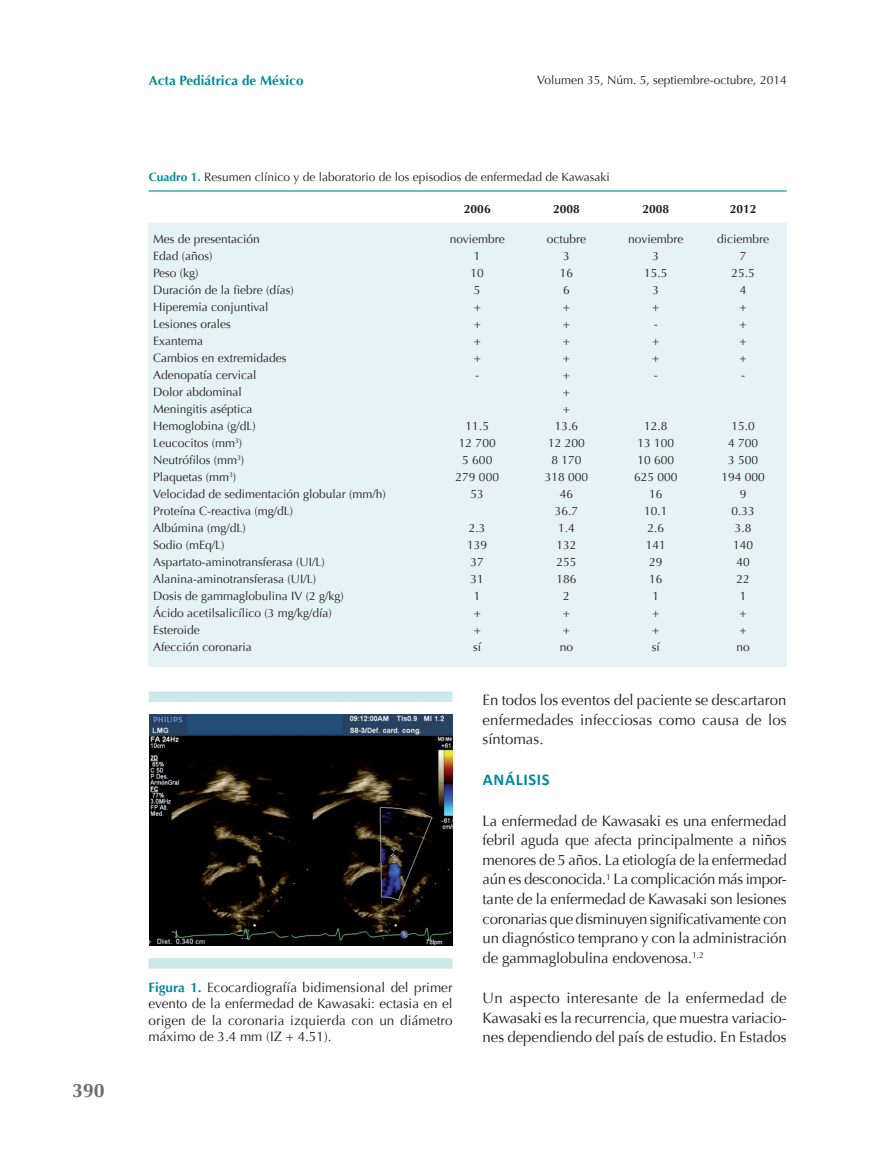
<style>
.page{position:relative;width:893px;height:1149px;background:#fff}
.page>*{position:absolute;margin:0;border:0;box-sizing:border-box;transform-origin:0 0}
.t1{font:700 19.5px "Optima";color:#6c6d70}
.Título_1{font:700 16.5px "Calibri";letter-spacing:.04em;color:#008b9a}
.Texto{font:15px/19.5px "Optima";color:#231f20;text-align:justify}
.Pie_de_figura{font:13.5px/16.5px "Optima";letter-spacing:.005em;color:#231f20;text-align:justify}
.t2{font:700 13.5px "Optima";color:#008b9a}
.Cuadro{font:12px "Optima";color:#231f20}
.Cuadro-2{font:700 12px "Optima";color:#231f20}
.s1{font-weight:700;color:#008b9a}
</style>
<div class="page">
<div style="left:148px;top:957px;width:305px;height:11px;background:#cde8eb"></div>
<div style="left:148px;top:691px;width:305px;height:10px;background:#cde8eb"></div>
<img style="left:149px;top:714px;width:304px;height:231px">
<div style="left:148px;top:223px;width:639px;height:443px;background:#e6f3f5"></div>
<hr style="left:148px;top:190px;width:639px;height:1px;background:#008b9a">
<p class="t1" style="left:72px;top:1079px;width:34px">390</p>
<p class="t2" style="left:149px;top:73px;width:156px">Acta Pediátrica de México</p>
<p class="Cuadro" style="left:537px;top:73px;width:251px">Volumen 35, Núm. 5, septiembre-octubre, 2014</p>
<p class="Cuadro" style="left:149px;top:170px;width:462px"><span class="s1">Cuadro 1.</span> Resumen clínico y de laboratorio de los episodios de enfermedad de Kawasaki</p>
<p class="Cuadro-2" style="left:464px;top:202px;width:28px">2006</p>
<p class="Cuadro-2" style="left:553px;top:202px;width:28px">2008</p>
<p class="Cuadro-2" style="left:643px;top:202px;width:28px">2008</p>
<p class="Cuadro-2" style="left:730px;top:202px;width:28px">2012</p>
<p class="Cuadro" style="left:153px;top:232px;width:108px">Mes de presentación</p>
<p class="Cuadro" style="left:450px;top:232px;width:57px">noviembre</p>
<p class="Cuadro" style="left:547px;top:232px;width:41px">octubre</p>
<p class="Cuadro" style="left:628px;top:232px;width:57px">noviembre</p>
<p class="Cuadro" style="left:717px;top:232px;width:54px">diciembre</p>
<p class="Cuadro" style="left:153px;top:249px;width:61px">Edad (años)</p>
<p class="Cuadro" style="left:474px;top:249px;width:8px">1</p>
<p class="Cuadro" style="left:563px;top:249px;width:8px">3</p>
<p class="Cuadro" style="left:653px;top:249px;width:8px">3</p>
<p class="Cuadro" style="left:740px;top:249px;width:8px">7</p>
<p class="Cuadro" style="left:153px;top:266px;width:47px">Peso (kg)</p>
<p class="Cuadro" style="left:471px;top:266px;width:15px">10</p>
<p class="Cuadro" style="left:560px;top:266px;width:15px">16</p>
<p class="Cuadro" style="left:644px;top:266px;width:25px">15.5</p>
<p class="Cuadro" style="left:731px;top:266px;width:25px">25.5</p>
<p class="Cuadro" style="left:153px;top:283px;width:142px">Duración de la fiebre (días)</p>
<p class="Cuadro" style="left:474px;top:283px;width:8px">5</p>
<p class="Cuadro" style="left:563px;top:283px;width:8px">6</p>
<p class="Cuadro" style="left:653px;top:283px;width:8px">3</p>
<p class="Cuadro" style="left:740px;top:283px;width:8px">4</p>
<p class="Cuadro" style="left:153px;top:300px;width:117px">Hiperemia conjuntival</p>
<p class="Cuadro" style="left:474px;top:300px;width:9px">+</p>
<p class="Cuadro" style="left:563px;top:300px;width:9px">+</p>
<p class="Cuadro" style="left:652px;top:300px;width:9px">+</p>
<p class="Cuadro" style="left:739px;top:300px;width:9px">+</p>
<p class="Cuadro" style="left:153px;top:317px;width:79px">Lesiones orales</p>
<p class="Cuadro" style="left:474px;top:317px;width:9px">+</p>
<p class="Cuadro" style="left:563px;top:317px;width:9px">+</p>
<p class="Cuadro" style="left:654px;top:317px;width:5px">-</p>
<p class="Cuadro" style="left:739px;top:317px;width:9px">+</p>
<p class="Cuadro" style="left:153px;top:334px;width:52px">Exantema</p>
<p class="Cuadro" style="left:474px;top:334px;width:9px">+</p>
<p class="Cuadro" style="left:563px;top:334px;width:9px">+</p>
<p class="Cuadro" style="left:652px;top:334px;width:9px">+</p>
<p class="Cuadro" style="left:739px;top:334px;width:9px">+</p>
<p class="Cuadro" style="left:153px;top:351px;width:135px">Cambios en extremidades</p>
<p class="Cuadro" style="left:474px;top:351px;width:9px">+</p>
<p class="Cuadro" style="left:563px;top:351px;width:9px">+</p>
<p class="Cuadro" style="left:652px;top:351px;width:9px">+</p>
<p class="Cuadro" style="left:739px;top:351px;width:9px">+</p>
<p class="Cuadro" style="left:153px;top:368px;width:105px">Adenopatía cervical</p>
<p class="Cuadro" style="left:475px;top:368px;width:5px">-</p>
<p class="Cuadro" style="left:563px;top:368px;width:9px">+</p>
<p class="Cuadro" style="left:654px;top:368px;width:5px">-</p>
<p class="Cuadro" style="left:741px;top:368px;width:5px">-</p>
<p class="Cuadro" style="left:153px;top:385px;width:90px">Dolor abdominal</p>
<p class="Cuadro" style="left:563px;top:385px;width:9px">+</p>
<p class="Cuadro" style="left:153px;top:402px;width:101px">Meningitis aséptica</p>
<p class="Cuadro" style="left:563px;top:402px;width:9px">+</p>
<p class="Cuadro" style="left:153px;top:419px;width:104px">Hemoglobina (g/dL)</p>
<p class="Cuadro" style="left:466px;top:419px;width:25px">11.5</p>
<p class="Cuadro" style="left:555px;top:419px;width:25px">13.6</p>
<p class="Cuadro" style="left:644px;top:419px;width:25px">12.8</p>
<p class="Cuadro" style="left:731px;top:419px;width:25px">15.0</p>
<p class="Cuadro" style="left:153px;top:436px;width:91px">Leucocitos (mm<sup>3</sup>)</p>
<p class="Cuadro" style="left:459px;top:436px;width:38px">12 700</p>
<p class="Cuadro" style="left:548px;top:436px;width:38px">12 200</p>
<p class="Cuadro" style="left:638px;top:436px;width:38px">13 100</p>
<p class="Cuadro" style="left:728px;top:436px;width:32px">4 700</p>
<p class="Cuadro" style="left:153px;top:453px;width:93px">Neutrófilos (mm<sup>3</sup>)</p>
<p class="Cuadro" style="left:462px;top:453px;width:32px">5 600</p>
<p class="Cuadro" style="left:552px;top:453px;width:32px">8 170</p>
<p class="Cuadro" style="left:638px;top:453px;width:38px">10 600</p>
<p class="Cuadro" style="left:728px;top:453px;width:32px">3 500</p>
<p class="Cuadro" style="left:153px;top:470px;width:85px">Plaquetas (mm<sup>3</sup>)</p>
<p class="Cuadro" style="left:456px;top:470px;width:45px">279 000</p>
<p class="Cuadro" style="left:545px;top:470px;width:45px">318 000</p>
<p class="Cuadro" style="left:634px;top:470px;width:45px">625 000</p>
<p class="Cuadro" style="left:721px;top:470px;width:45px">194 000</p>
<p class="Cuadro" style="left:153px;top:487px;width:234px">Velocidad de sedimentación globular (mm/h)</p>
<p class="Cuadro" style="left:471px;top:487px;width:15px">53</p>
<p class="Cuadro" style="left:560px;top:487px;width:15px">46</p>
<p class="Cuadro" style="left:649px;top:487px;width:15px">16</p>
<p class="Cuadro" style="left:740px;top:487px;width:8px">9</p>
<p class="Cuadro" style="left:153px;top:504px;width:142px">Proteína C-reactiva (mg/dL)</p>
<p class="Cuadro" style="left:555px;top:504px;width:25px">36.7</p>
<p class="Cuadro" style="left:644px;top:504px;width:25px">10.1</p>
<p class="Cuadro" style="left:731px;top:504px;width:25px">0.33</p>
<p class="Cuadro" style="left:153px;top:521px;width:94px">Albúmina (mg/dL)</p>
<p class="Cuadro" style="left:469px;top:521px;width:18px">2.3</p>
<p class="Cuadro" style="left:558px;top:521px;width:18px">1.4</p>
<p class="Cuadro" style="left:648px;top:521px;width:18px">2.6</p>
<p class="Cuadro" style="left:735px;top:521px;width:18px">3.8</p>
<p class="Cuadro" style="left:153px;top:538px;width:73px">Sodio (mEq/L)</p>
<p class="Cuadro" style="left:467px;top:538px;width:22px">139</p>
<p class="Cuadro" style="left:557px;top:538px;width:22px">132</p>
<p class="Cuadro" style="left:646px;top:538px;width:22px">141</p>
<p class="Cuadro" style="left:733px;top:538px;width:22px">140</p>
<p class="Cuadro" style="left:153px;top:555px;width:173px">Aspartato-aminotransferasa (UI/L)</p>
<p class="Cuadro" style="left:471px;top:555px;width:15px">37</p>
<p class="Cuadro" style="left:557px;top:555px;width:22px">255</p>
<p class="Cuadro" style="left:649px;top:555px;width:15px">29</p>
<p class="Cuadro" style="left:736px;top:555px;width:15px">40</p>
<p class="Cuadro" style="left:153px;top:572px;width:165px">Alanina-aminotransferasa (UI/L)</p>
<p class="Cuadro" style="left:471px;top:572px;width:15px">31</p>
<p class="Cuadro" style="left:557px;top:572px;width:22px">186</p>
<p class="Cuadro" style="left:649px;top:572px;width:15px">16</p>
<p class="Cuadro" style="left:736px;top:572px;width:15px">22</p>
<p class="Cuadro" style="left:153px;top:589px;width:192px">Dosis de gammaglobulina IV (2 g/kg)</p>
<p class="Cuadro" style="left:474px;top:589px;width:8px">1</p>
<p class="Cuadro" style="left:563px;top:589px;width:8px">2</p>
<p class="Cuadro" style="left:653px;top:589px;width:8px">1</p>
<p class="Cuadro" style="left:740px;top:589px;width:8px">1</p>
<p class="Cuadro" style="left:153px;top:606px;width:180px">Ácido acetilsalicílico (3 mg/kg/día)</p>
<p class="Cuadro" style="left:474px;top:606px;width:9px">+</p>
<p class="Cuadro" style="left:563px;top:606px;width:9px">+</p>
<p class="Cuadro" style="left:652px;top:606px;width:9px">+</p>
<p class="Cuadro" style="left:739px;top:606px;width:9px">+</p>
<p class="Cuadro" style="left:153px;top:623px;width:48px">Esteroide</p>
<p class="Cuadro" style="left:474px;top:623px;width:9px">+</p>
<p class="Cuadro" style="left:563px;top:623px;width:9px">+</p>
<p class="Cuadro" style="left:652px;top:623px;width:9px">+</p>
<p class="Cuadro" style="left:739px;top:623px;width:9px">+</p>
<p class="Cuadro" style="left:153px;top:640px;width:100px">Afección coronaria</p>
<p class="Cuadro" style="left:473px;top:640px;width:10px">sí</p>
<p class="Cuadro" style="left:560px;top:640px;width:15px">no</p>
<p class="Cuadro" style="left:652px;top:640px;width:10px">sí</p>
<p class="Cuadro" style="left:736px;top:640px;width:15px">no</p>
<p class="Pie_de_figura" style="left:148px;top:978px;width:306px"><span class="s1">Figura 1.</span> Ecocardiografía bidimensional del primer evento de la enfermedad de Kawasaki: ectasia en el origen de la coronaria izquierda con un diámetro máximo de 3.4 mm (IZ + 4.51).</p>
<p class="Texto" style="left:483px;top:690px;width:305px">En todos los eventos del paciente se descartaron enfermedades infecciosas como causa de los síntomas.</p>
<p class="Título_1" style="left:483px;top:769px;width:68px">ANÁLISIS</p>
<p class="Texto" style="left:483px;top:811px;width:306px">La enfermedad de Kawasaki es una enfermedad febril aguda que afecta principalmente a niños menores de 5 años. La etiología de la enfermedad aún es desconocida.<sup>1</sup> La complicación más impor&shy;tante de la enfermedad de Kawasaki son lesiones coronarias que disminuyen significativamente con un diagnóstico temprano y con la administración de gammaglobulina endovenosa.<sup>1,2</sup></p>
<p class="Texto" style="left:483px;top:988px;width:306px">Un aspecto interesante de la enfermedad de Kawasaki es la recurrencia, que muestra variacio&shy;nes dependiendo del país de estudio. En Estados</p>
</div>
